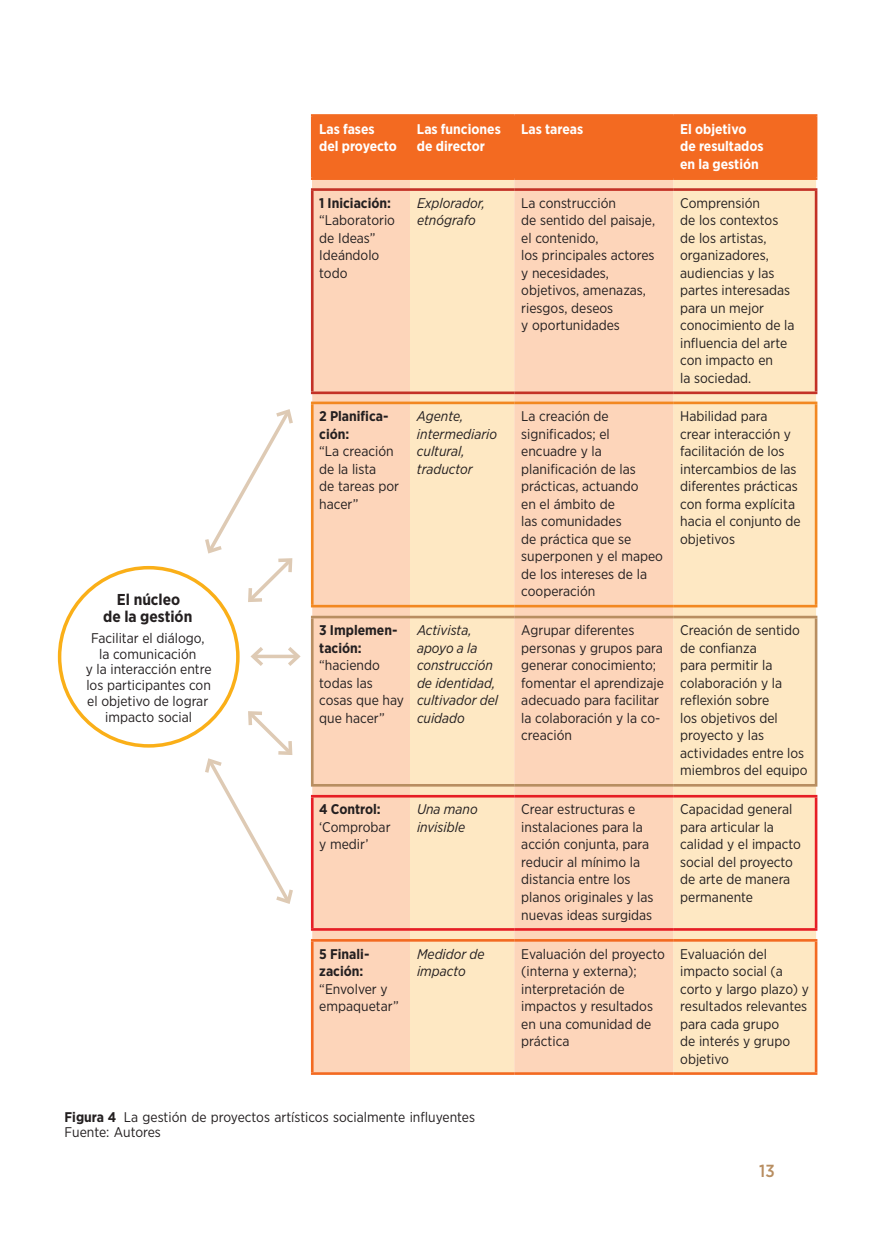
<style>
.page{position:relative;width:874px;height:1241px;background:#fff}
.page>*{position:absolute;margin:0;border:0;box-sizing:border-box;transform-origin:0 0}
.t1{font:500 17.5px "Gotham Narrow";color:#b88e61}
.t2{font:700 15.75px/17.5px "Gotham Narrow";color:#231f20;text-align:center}
.t3{font:14px/17.5px "Gotham Narrow";color:#231f20}
.t4{font:italic 14px/17.5px "Gotham Narrow";color:#231f20}
.t5{font:700 14px/17.5px "Gotham Narrow";color:#fff}
.t6{font:700 14px/17.5px "Gotham Narrow";color:#231f20}
.s1{font-weight:700}
</style>
<div class="page">
<div style="left:313px;top:117px;width:501px;height:60px;background:#f36a21"></div>
<div style="left:672px;top:180px;width:143px;height:892px;background:#fee8c3"></div>
<svg style="left:312px;top:180px;width:360px;height:892px;background:#fdd9bb"></svg>
<hr style="left:311px;top:401px;width:99px;height:3px;background:#f28821">
<hr style="left:311px;top:404px;width:2px;height:200px;background:#f28821">
<hr style="left:410px;top:401px;width:104px;height:3px;background:#f28821">
<hr style="left:514px;top:401px;width:158px;height:3px;background:#f28821">
<hr style="left:672px;top:401px;width:145px;height:3px;background:#f28821">
<hr style="left:814px;top:404px;width:3px;height:200px;background:#f28821">
<hr style="left:311px;top:794px;width:99px;height:3px;background:#e61e25">
<hr style="left:311px;top:797px;width:2px;height:131px;background:#e61e25">
<hr style="left:410px;top:794px;width:104px;height:3px;background:#e61e25">
<hr style="left:514px;top:794px;width:158px;height:3px;background:#e61e25">
<hr style="left:672px;top:794px;width:145px;height:3px;background:#e61e25">
<hr style="left:814px;top:797px;width:3px;height:131px;background:#e61e25">
<hr style="left:311px;top:928px;width:99px;height:2px;background:#e61e25">
<hr style="left:410px;top:928px;width:104px;height:2px;background:#e61e25">
<hr style="left:514px;top:928px;width:158px;height:2px;background:#e61e25">
<hr style="left:672px;top:928px;width:145px;height:2px;background:#e61e25">
<hr style="left:311px;top:191px;width:2px;height:200px;background:#c33126">
<hr style="left:814px;top:191px;width:3px;height:200px;background:#c33126">
<hr style="left:311px;top:391px;width:99px;height:3px;background:#c33126">
<hr style="left:410px;top:391px;width:104px;height:3px;background:#c33126">
<hr style="left:514px;top:391px;width:158px;height:3px;background:#c33126">
<hr style="left:672px;top:391px;width:145px;height:3px;background:#c33126">
<hr style="left:311px;top:618px;width:2px;height:165px;background:#b88e61">
<hr style="left:814px;top:618px;width:3px;height:165px;background:#b88e61">
<hr style="left:311px;top:783px;width:99px;height:3px;background:#b88e61">
<hr style="left:410px;top:783px;width:104px;height:3px;background:#b88e61">
<hr style="left:514px;top:783px;width:158px;height:3px;background:#b88e61">
<hr style="left:672px;top:783px;width:145px;height:3px;background:#b88e61">
<hr style="left:311px;top:938px;width:99px;height:3px;background:#f36a21">
<hr style="left:311px;top:941px;width:2px;height:131px;background:#f36a21">
<hr style="left:410px;top:938px;width:104px;height:3px;background:#f36a21">
<hr style="left:514px;top:938px;width:158px;height:3px;background:#f36a21">
<hr style="left:672px;top:938px;width:145px;height:3px;background:#f36a21">
<hr style="left:814px;top:941px;width:3px;height:131px;background:#f36a21">
<hr style="left:311px;top:1072px;width:99px;height:2px;background:#f36a21">
<hr style="left:410px;top:1072px;width:104px;height:2px;background:#f36a21">
<hr style="left:514px;top:1072px;width:158px;height:2px;background:#f36a21">
<hr style="left:672px;top:1072px;width:145px;height:2px;background:#f36a21">
<hr style="left:311px;top:114px;width:99px;height:3px;background:#f36a21">
<hr style="left:311px;top:117px;width:2px;height:60px;background:#f36a21">
<hr style="left:410px;top:114px;width:104px;height:3px;background:#f36a21">
<hr style="left:514px;top:114px;width:158px;height:3px;background:#f36a21">
<hr style="left:672px;top:114px;width:145px;height:3px;background:#f36a21">
<hr style="left:814px;top:117px;width:3px;height:60px;background:#f36a21">
<hr style="left:311px;top:177px;width:99px;height:3px;background:#f36a21">
<hr style="left:410px;top:177px;width:104px;height:3px;background:#f36a21">
<hr style="left:514px;top:177px;width:158px;height:3px;background:#f36a21">
<hr style="left:672px;top:177px;width:145px;height:3px;background:#f36a21">
<hr style="left:311px;top:188px;width:99px;height:3px;background:#c33126">
<hr style="left:410px;top:188px;width:104px;height:3px;background:#c33126">
<hr style="left:514px;top:188px;width:158px;height:3px;background:#c33126">
<hr style="left:672px;top:188px;width:145px;height:3px;background:#c33126">
<hr style="left:311px;top:615px;width:99px;height:3px;background:#b88e61">
<hr style="left:410px;top:615px;width:104px;height:3px;background:#b88e61">
<hr style="left:514px;top:615px;width:158px;height:3px;background:#b88e61">
<hr style="left:672px;top:615px;width:145px;height:3px;background:#b88e61">
<hr style="left:311px;top:604px;width:99px;height:3px;background:#f28821">
<hr style="left:410px;top:604px;width:104px;height:3px;background:#f28821">
<hr style="left:514px;top:604px;width:158px;height:3px;background:#f28821">
<hr style="left:672px;top:604px;width:145px;height:3px;background:#f28821">
<svg style="left:267px;top:654px;width:17px;height:4px"></svg>
<svg style="left:250px;top:647px;width:17px;height:19px"></svg>
<svg style="left:284px;top:647px;width:17px;height:19px"></svg>
<svg style="left:202px;top:409px;width:91px;height:196px"></svg>
<svg style="left:202px;top:708px;width:91px;height:196px"></svg>
<div style="left:58px;top:566px;width:181px;height:181px;border:4px solid #faaf18;border-radius:50%"></div>
<p class="t2" style="left:103px;top:590px;width:91px">El núcleo<br>de la gestión</p>
<p class="t3" style="left:86px;top:629px;width:127px;line-height:15.8px;text-align:center">Facilitar el diálogo, la comunicación<br>y la interacción entre los participantes con el objetivo de lograr impacto social</p>
<p class="t5" style="left:319px;top:120px;width:79px">Las fases del proyecto</p>
<p class="t5" style="left:417px;top:120px;width:85px">Las funciones de director</p>
<p class="t5" style="left:521px;top:120px;width:63px">Las tareas</p>
<p class="t5" style="left:679px;top:120px;width:85px">El objetivo de resultados en la gestión</p>
<p class="t6" style="left:319px;top:194px;width:73px">1 Iniciación:</p>
<p class="t3" style="left:319px;top:211px;width:77px">“Laboratorio de Ideas”<br>Ideándolo todo</p>
<p class="t4" style="left:417px;top:194px;width:69px">Explorador, etnógrafo</p>
<p class="t3" style="left:521px;top:194px;width:135px">La construcción<br>de sentido del paisaje, el contenido,<br>los principales actores y necesidades, objetivos, amenazas, riesgos, deseos<br>y oportunidades</p>
<p class="t3" style="left:679px;top:194px;width:116px">Comprensión<br>de los contextos de los artistas, organizadores, audiencias y las partes interesadas para un mejor conocimiento de la influencia del arte con impacto en<br>la sociedad.</p>
<p class="t6" style="left:319px;top:407px;width:71px">2 Planifica&shy;ción:</p>
<p class="t3" style="left:319px;top:442px;width:81px">“La creación de la lista<br>de tareas por hacer”</p>
<p class="t6" style="left:319px;top:621px;width:80px">3 Implemen&shy;tación:</p>
<p class="t3" style="left:319px;top:656px;width:86px">“haciendo todas las cosas que hay que hacer”</p>
<p class="t6" style="left:319px;top:800px;width:63px">4 Control:</p>
<p class="t3" style="left:319px;top:817px;width:73px">‘Comprobar y medir’</p>
<p class="t6" style="left:319px;top:944px;width:52px">5 Finali&shy;zación:</p>
<p class="t3" style="left:319px;top:979px;width:81px">“Envolver y empaquetar”</p>
<p class="t4" style="left:417px;top:407px;width:82px">Agente, intermediario cultural, traductor</p>
<p class="t3" style="left:521px;top:407px;width:143px">La creación de significados; el encuadre y la planificación de las prácticas, actuando<br>en el ámbito de<br>las comunidades<br>de práctica que se superponen y el mapeo de los intereses de la cooperación</p>
<p class="t3" style="left:679px;top:407px;width:122px">Habilidad para crear interacción y facilitación de los intercambios de las diferentes prácticas con forma explícita hacia el conjunto de objetivos</p>
<p class="t4" style="left:417px;top:621px;width:83px">Activista, apoyo a la construcción de identidad, cultivador del cuidado</p>
<p class="t3" style="left:521px;top:621px;width:144px">Agrupar diferentes personas y grupos para generar conocimiento; fomentar el aprendizaje adecuado para facilitar la colaboración y la co&shy;creación</p>
<p class="t3" style="left:679px;top:621px;width:129px">Creación de sentido de confianza<br>para permitir la colaboración y la reflexión sobre<br>los objetivos del proyecto y las actividades entre los miembros del equipo</p>
<p class="t4" style="left:417px;top:800px;width:62px">Una mano invisible</p>
<p class="t3" style="left:521px;top:800px;width:134px">Crear estructuras e instalaciones para la acción conjunta, para reducir al mínimo la distancia entre los planos originales y las nuevas ideas surgidas</p>
<p class="t3" style="left:680px;top:800px;width:122px">Capacidad general para articular la calidad y el impacto social del proyecto de arte de manera permanente</p>
<p class="t4" style="left:417px;top:944px;width:69px">Medidor de impacto</p>
<p class="t3" style="left:521px;top:944px;width:145px">Evaluación del proyecto (interna y externa); interpretación de impactos y resultados en una comunidad de práctica</p>
<p class="t3" style="left:680px;top:944px;width:130px">Evaluación del impacto social (a corto y largo plazo) y resultados relevantes para cada grupo<br>de interés y grupo objetivo</p>
<p class="t3" style="left:64px;top:1108px;width:412px;line-height:15.8px"><span class="s1">Figura 4</span> La gestión de proyectos artísticos socialmente influyentes<br>Fuente: Autores</p>
<p class="t1" style="left:758px;top:1159px;width:17px">13</p>
</div>
